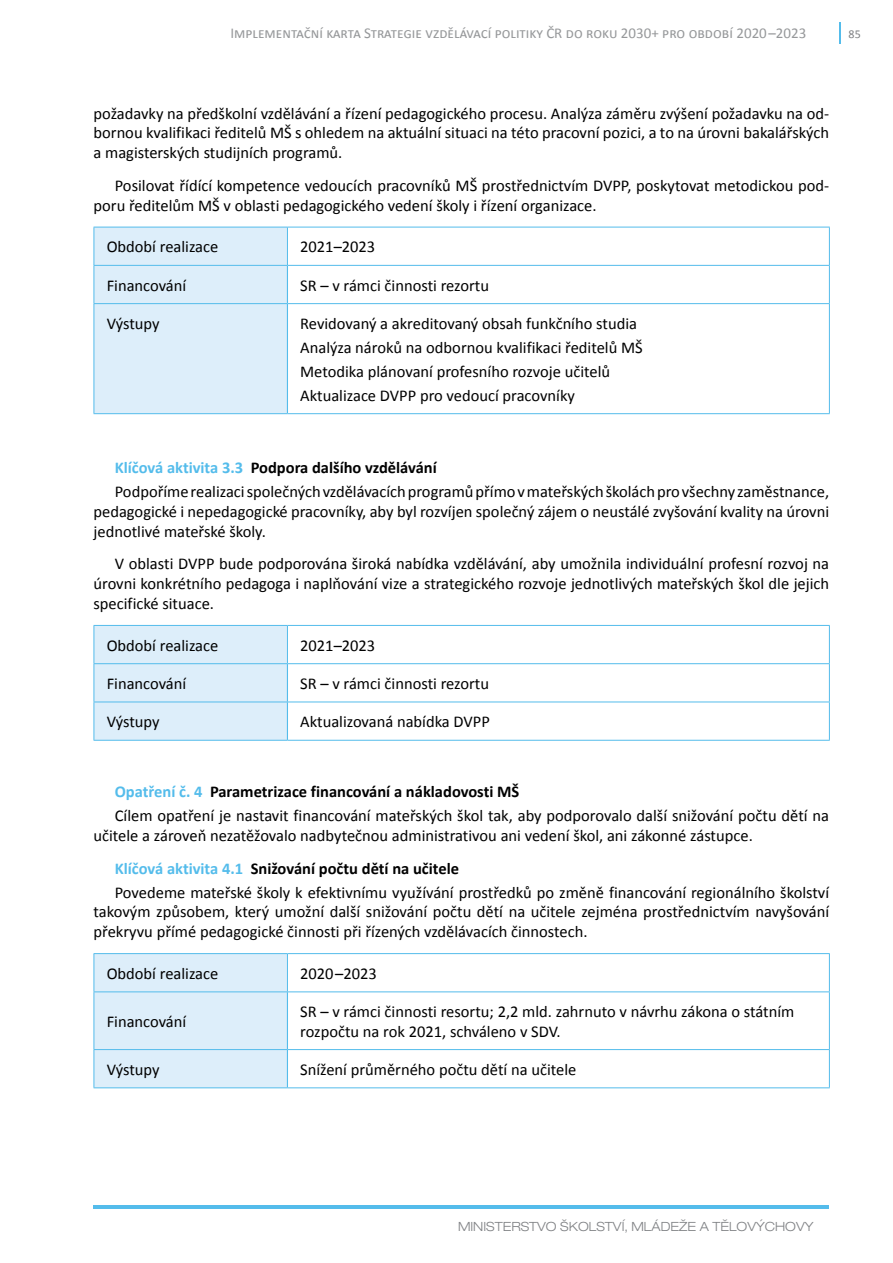
<style>
.page{position:relative;width:893px;height:1263px;background:#fff}
.page>*{position:absolute;margin:0;border:0;box-sizing:border-box;transform-origin:0 0}
.t1{font:16.5px/19.8px "Calibri";color:#000}
.t2{font:15px "Calibri";color:#96989a}
.t3{font:300 expanded 12.75px "Helvetica Neue LT Pro";color:#808285}
.t4{font:12px "Calibri";color:#7e8083}
.s1{font-weight:700;color:#54bceb}
.s2{font-weight:700}
</style>
<div class="page">
<hr style="left:839px;top:22px;width:2px;height:21px;background:#54bceb">
<hr style="left:94px;top:1205px;width:735px;height:4px;background:#54bceb">
<div style="left:95px;top:228px;width:192px;height:185px;background:#ddeefa"></div>
<hr style="left:287px;top:266px;width:1px;height:37px;background:#54bceb">
<hr style="left:287px;top:304px;width:1px;height:109px;background:#54bceb">
<hr style="left:94px;top:304px;width:1px;height:109px;background:#54bceb">
<hr style="left:829px;top:304px;width:1px;height:109px;background:#54bceb">
<hr style="left:94px;top:413px;width:193px;height:1px;background:#54bceb">
<hr style="left:287px;top:413px;width:543px;height:1px;background:#54bceb">
<hr style="left:94px;top:266px;width:1px;height:37px;background:#54bceb">
<hr style="left:829px;top:266px;width:1px;height:37px;background:#54bceb">
<hr style="left:94px;top:303px;width:193px;height:1px;background:#54bceb">
<hr style="left:287px;top:303px;width:543px;height:1px;background:#54bceb">
<hr style="left:94px;top:227px;width:193px;height:1px;background:#54bceb">
<hr style="left:94px;top:227px;width:1px;height:38px;background:#54bceb">
<hr style="left:287px;top:227px;width:543px;height:1px;background:#54bceb">
<hr style="left:287px;top:227px;width:1px;height:38px;background:#54bceb">
<hr style="left:829px;top:227px;width:1px;height:38px;background:#54bceb">
<hr style="left:94px;top:265px;width:193px;height:1px;background:#54bceb">
<hr style="left:287px;top:265px;width:543px;height:1px;background:#54bceb">
<div style="left:95px;top:626px;width:192px;height:114px;background:#ddeefa"></div>
<hr style="left:287px;top:664px;width:1px;height:38px;background:#54bceb">
<hr style="left:287px;top:702px;width:1px;height:38px;background:#54bceb">
<hr style="left:94px;top:702px;width:1px;height:38px;background:#54bceb">
<hr style="left:829px;top:702px;width:1px;height:38px;background:#54bceb">
<hr style="left:94px;top:740px;width:193px;height:1px;background:#54bceb">
<hr style="left:287px;top:740px;width:543px;height:1px;background:#54bceb">
<hr style="left:94px;top:664px;width:1px;height:38px;background:#54bceb">
<hr style="left:829px;top:664px;width:1px;height:38px;background:#54bceb">
<hr style="left:94px;top:702px;width:193px;height:1px;background:#54bceb">
<hr style="left:287px;top:702px;width:543px;height:1px;background:#54bceb">
<hr style="left:94px;top:625px;width:193px;height:1px;background:#54bceb">
<hr style="left:94px;top:626px;width:1px;height:37px;background:#54bceb">
<hr style="left:287px;top:625px;width:543px;height:1px;background:#54bceb">
<hr style="left:287px;top:626px;width:1px;height:37px;background:#54bceb">
<hr style="left:829px;top:626px;width:1px;height:37px;background:#54bceb">
<hr style="left:94px;top:663px;width:193px;height:1px;background:#54bceb">
<hr style="left:287px;top:663px;width:543px;height:1px;background:#54bceb">
<div style="left:95px;top:954px;width:192px;height:133px;background:#ddeefa"></div>
<hr style="left:287px;top:992px;width:1px;height:57px;background:#54bceb">
<hr style="left:287px;top:1050px;width:1px;height:37px;background:#54bceb">
<hr style="left:94px;top:1050px;width:1px;height:37px;background:#54bceb">
<hr style="left:829px;top:1050px;width:1px;height:37px;background:#54bceb">
<hr style="left:94px;top:1087px;width:193px;height:1px;background:#54bceb">
<hr style="left:287px;top:1087px;width:543px;height:1px;background:#54bceb">
<hr style="left:94px;top:992px;width:1px;height:57px;background:#54bceb">
<hr style="left:829px;top:992px;width:1px;height:57px;background:#54bceb">
<hr style="left:94px;top:1049px;width:193px;height:1px;background:#54bceb">
<hr style="left:287px;top:1049px;width:543px;height:1px;background:#54bceb">
<hr style="left:94px;top:953px;width:193px;height:1px;background:#54bceb">
<hr style="left:94px;top:954px;width:1px;height:37px;background:#54bceb">
<hr style="left:287px;top:953px;width:543px;height:1px;background:#54bceb">
<hr style="left:287px;top:954px;width:1px;height:37px;background:#54bceb">
<hr style="left:829px;top:954px;width:1px;height:37px;background:#54bceb">
<hr style="left:94px;top:991px;width:193px;height:1px;background:#54bceb">
<hr style="left:287px;top:991px;width:543px;height:1px;background:#54bceb">
<p class="t2" style="left:230px;top:24px;width:577px">Implementační karta Strategie vzdělávací politiky ČR do roku 2030+ pro období 2020–2023</p>
<p class="t4" style="left:849px;top:26px;width:14px">85</p>
<p class="t1" style="left:94px;top:103px;width:737px;text-align:justify">požadavky na předškolní vzdělávání a řízení pedagogického procesu. Analýza záměru zvýšení požadavku na od&shy;bornou kvalifikaci ředitelů MŠ s ohledem na aktuální situaci na této pracovní pozici, a to na úrovni bakalářských a magisterských studijních programů.</p>
<p class="t1" style="left:94px;top:176px;width:737px;text-indent:21px">Posilovat řídící kompetence vedoucích pracovníků MŠ prostřednictvím DVPP, poskytovat metodickou pod&shy;poru ředitelům MŠ v oblasti pedagogického vedení školy i řízení organizace.</p>
<p class="t1" style="left:107px;top:237px;width:113px">Období realizace</p>
<p class="t1" style="left:300px;top:237px;width:77px">2021–2023</p>
<p class="t1" style="left:107px;top:275px;width:81px">Financování</p>
<p class="t1" style="left:300px;top:275px;width:190px">SR – v rámci činnosti rezortu</p>
<p class="t1" style="left:107px;top:313px;width:54px">Výstupy</p>
<p class="t1" style="left:300px;top:311px;width:344px;line-height:24px">Revidovaný a akreditovaný obsah funkčního studia Analýza nároků na odbornou kvalifikaci ředitelů MŠ Metodika plánovaní profesního rozvoje učitelů Aktualizace DVPP pro vedoucí pracovníky</p>
<p class="t1" style="left:115px;top:456px;width:716px;line-height:24px"><span class="s1">Klíčová aktivita 3.3</span> <span class="s2">Podpora dalšího vzdělávání<br></span>Podpoříme realizaci společných vzdělávacích programů přímo v mateřských školách pro všechny zaměstnance,</p>
<p class="t1" style="left:94px;top:502px;width:737px">pedagogické i nepedagogické pracovníky, aby byl rozvíjen společný zájem o neustálé zvyšování kvality na úrovni jednotlivé mateřské školy.</p>
<p class="t1" style="left:94px;top:554px;width:737px;text-align:justify;text-indent:21px">V oblasti DVPP bude podporována široká nabídka vzdělávání, aby umožnila individuální profesní rozvoj na úrovni konkrétního pedagoga i naplňování vize a strategického rozvoje jednotlivých mateřských škol dle jejich specifické situace.</p>
<p class="t1" style="left:107px;top:635px;width:113px">Období realizace</p>
<p class="t1" style="left:300px;top:635px;width:77px">2021–2023</p>
<p class="t1" style="left:107px;top:674px;width:81px">Financování</p>
<p class="t1" style="left:300px;top:674px;width:190px">SR – v rámci činnosti rezortu</p>
<p class="t1" style="left:107px;top:712px;width:54px">Výstupy</p>
<p class="t1" style="left:300px;top:712px;width:191px">Aktualizovaná nabídka DVPP</p>
<p class="t1" style="left:115px;top:780px;width:716px;line-height:24px"><span class="s1">Opatření č. 4</span> <span class="s2">Parametrizace financování a nákladovosti MŠ<br></span>Cílem opatření je nastavit financování mateřských škol tak, aby podporovalo další snižování počtu dětí na</p>
<p class="t1" style="left:115px;top:819px;width:640px;line-height:32.5px;text-indent:-21px">učitele a zároveň nezatěžovalo nadbytečnou administrativou ani vedení škol, ani zákonné zástupce.<br><span class="s1">Klíčová aktivita 4.1</span> <span class="s2">Snižování počtu dětí na učitele</span></p>
<p class="t1" style="left:94px;top:882px;width:737px;text-align:justify;text-indent:21px">Povedeme mateřské školy k efektivnímu využívání prostředků po změně financování regionálního školství takovým způsobem, který umožní další snižování počtu dětí na učitele zejména prostřednictvím navyšování překryvu přímé pedagogické činnosti při řízených vzdělávacích činnostech.</p>
<p class="t1" style="left:107px;top:963px;width:113px">Období realizace</p>
<p class="t1" style="left:300px;top:963px;width:78px">2020–2023</p>
<p class="t1" style="left:107px;top:1011px;width:81px">Financování</p>
<p class="t1" style="left:300px;top:1002px;width:496px">SR – v rámci činnosti resortu; 2,2 mld. zahrnuto v návrhu zákona o státním rozpočtu na rok 2021, schváleno v SDV.</p>
<p class="t1" style="left:107px;top:1059px;width:54px">Výstupy</p>
<p class="t1" style="left:300px;top:1059px;width:278px">Snížení průměrného počtu dětí na učitele</p>
<p class="t3" style="left:458px;top:1218px;width:357px">MINISTERSTVO ŠKOLSTVÍ, MLÁDEŽE A TĚLOVÝCHOVY</p>
</div>
